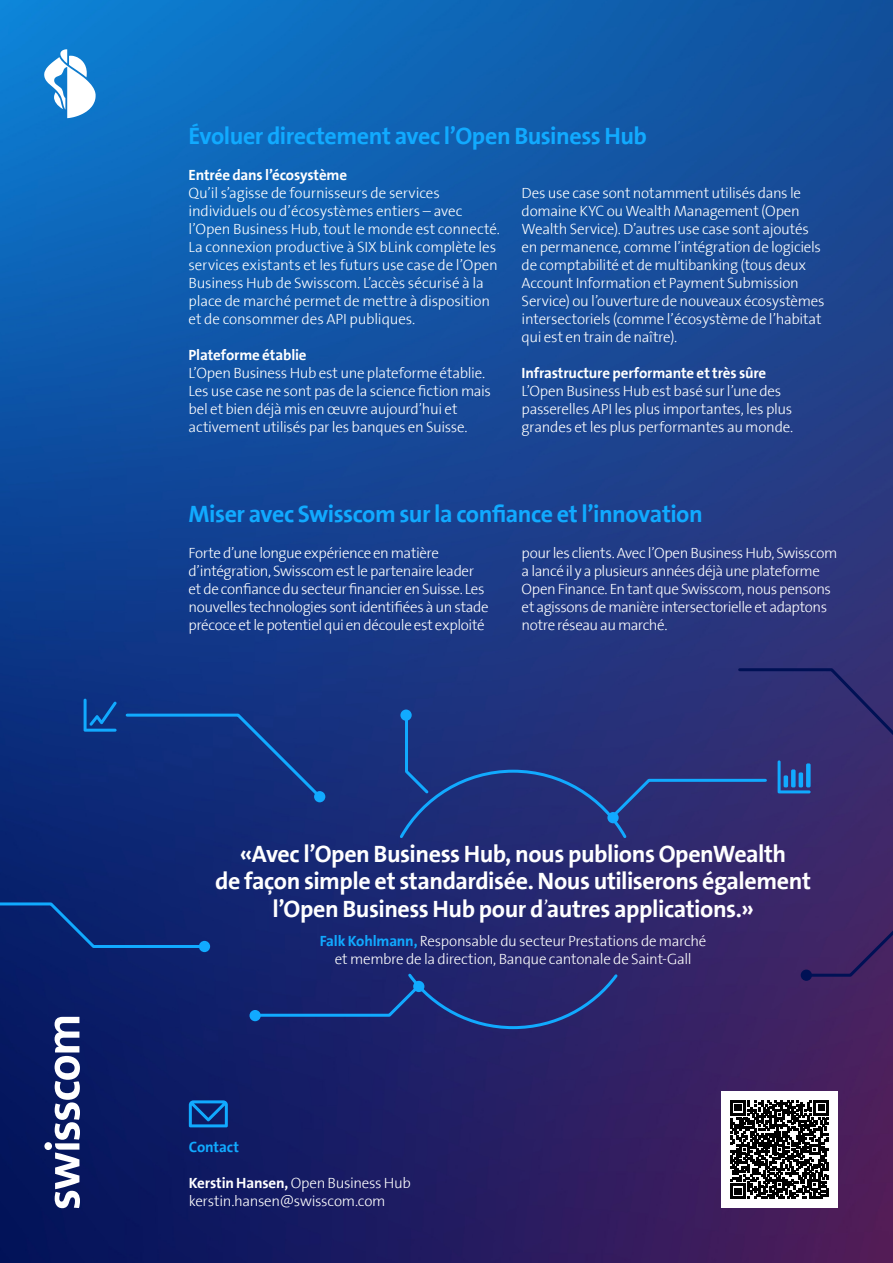
<style>
.page{position:relative;width:893px;height:1263px;background:#fff}
.page>*{position:absolute;margin:0;border:0;box-sizing:border-box;transform-origin:0 0}
.t1{font:300 24px/27.6px "The Sans Swisscom";letter-spacing:-.02em;color:#fff;text-align:center}
.t2{font:300 24px "The Sans Swisscom";letter-spacing:-.02em;color:#1af}
.t3{font:300 15px/18px "The Sans Swisscom";letter-spacing:-.02em;color:#fff}
.t4{font:300 15px "The Sans Swisscom";letter-spacing:-.01em;color:#fff}
.t5{font:300 15px "The Sans Swisscom";letter-spacing:-.01em;color:#1af}
.s1{font-style:inherit}
.s2{color:#1af}
</style>
<div class="page">
<img style="left:0;top:0;width:893px;height:1263px">
<svg style="left:44px;top:1017px;width:36px;height:191px"></svg>
<svg style="left:44px;top:49px;width:52px;height:69px"></svg>
<svg style="left:803px;top:920px;width:90px;height:58px;background:#3e2363"></svg>
<svg style="left:0;top:901px;width:207px;height:48px;background:#0b2975"></svg>
<div style="left:124px;top:712px;width:198px;height:87px;background:#112e7d"></div>
<div style="left:314px;top:791px;width:11px;height:11px;background:#1af;border-radius:50%"></div>
<div style="left:199px;top:941px;width:11px;height:11px;background:#1af;border-radius:50%"></div>
<svg style="left:249px;top:1010px;width:12px;height:11px"></svg>
<div style="left:801px;top:969px;width:11px;height:12px;background:#015;border-radius:50%"></div>
<svg style="left:397px;top:667px;width:496px;height:174px;background:#293179"></svg>
<svg style="left:84px;top:699px;width:33px;height:33px"></svg>
<svg style="left:189px;top:1100px;width:39px;height:27px"></svg>
<div style="left:721px;top:1091px;width:117px;height:117px;background:#fff"></div>
<svg style="left:730px;top:1100px;width:99px;height:99px"></svg>
<svg style="left:252px;top:971px;width:368px;height:59px;background:#1e2a74"></svg>
<h1 class="t2" style="left:189px;top:120px;width:460px">Évoluer directement avec l’Open Business Hub</h1>
<p class="t4" style="left:189px;top:165px;width:160px">Entrée dans l’écosystème</p>
<p class="t3" style="left:189px;top:184px;width:313px">Qu’il s’agisse de fournisseurs de services individuels ou d’écosystèmes entiers – avec l’Open Business Hub, tout le monde est connecté.<br>La connexion productive à SIX bLink complète les services existants et les futurs use case de l’Open Business Hub de Swisscom. L’accès sécurisé à la place de marché permet de mettre à disposition et de consommer des API publiques.</p>
<p class="t4" style="left:189px;top:345px;width:120px">Plateforme établie</p>
<p class="t3" style="left:189px;top:364px;width:304px">L’Open Business Hub est une plateforme établie.<br>Les use case ne sont pas de la science fiction mais bel et bien déjà mis en œuvre aujourd’hui et activement utilisés par les banques en Suisse.</p>
<p class="t3" style="left:522px;top:184px;width:305px">Des use case sont notamment utilisés dans le domaine KYC ou Wealth Management (Open Wealth Service). D’autres use case sont ajoutés en permanence, comme l’intégration de logiciels de comptabilité et de multibanking (tous deux Account Information et Payment Submission Service) ou l’ouverture de nouveaux écosystèmes intersectoriels (comme l’écosystème de l’habitat qui est en train de naître).</p>
<p class="t4" style="left:522px;top:363px;width:246px">Infrastructure performante et très sûre</p>
<p class="t3" style="left:522px;top:382px;width:273px">L’Open Business Hub est basé sur l’une des passerelles API les plus importantes, les plus grandes et les plus performantes au monde.</p>
<h1 class="t2" style="left:189px;top:498px;width:516px">Miser avec Swisscom sur la confiance et l’innovation</h1>
<p class="t3" style="left:189px;top:544px;width:302px">Forte d’une longue expérience en matière d’intégration, Swisscom est le partenaire leader et de confiance du secteur financier en Suisse. Les nouvelles technologies sont identifiées à un stade précoce et le potentiel qui en découle est exploité</p>
<p class="t3" style="left:522px;top:544px;width:317px">pour les clients. Avec l’Open Business Hub, Swisscom a lancé il y a plusieurs années déjà une plateforme Open Finance. En tant que Swisscom, nous pensons et agissons de manière intersectorielle et adaptons notre réseau au marché.</p>
<h1 class="t1" style="left:215px;top:840px;width:597px">«Avec l’Open Business Hub, nous publions OpenWealth<br>de façon simple et standardisée. Nous utiliserons également l’Open Business Hub pour d<span class="s1">’</span>autres applications.»</h1>
<p class="t5" style="left:189px;top:1137px;width:52px">Contact</p>
<p class="t3" style="left:320px;top:932px;width:388px;text-align:center"><span class="s2">Falk Kohlmann,</span> Responsable du secteur Prestations de marché et membre de la direction, Banque cantonale de Saint-Gall</p>
<p class="t3" style="left:189px;top:1174px;width:223px"><span class="s1">Kerstin Hansen,</span> Open Business Hub kerstin.hansen@swisscom.com</p>
</div>
